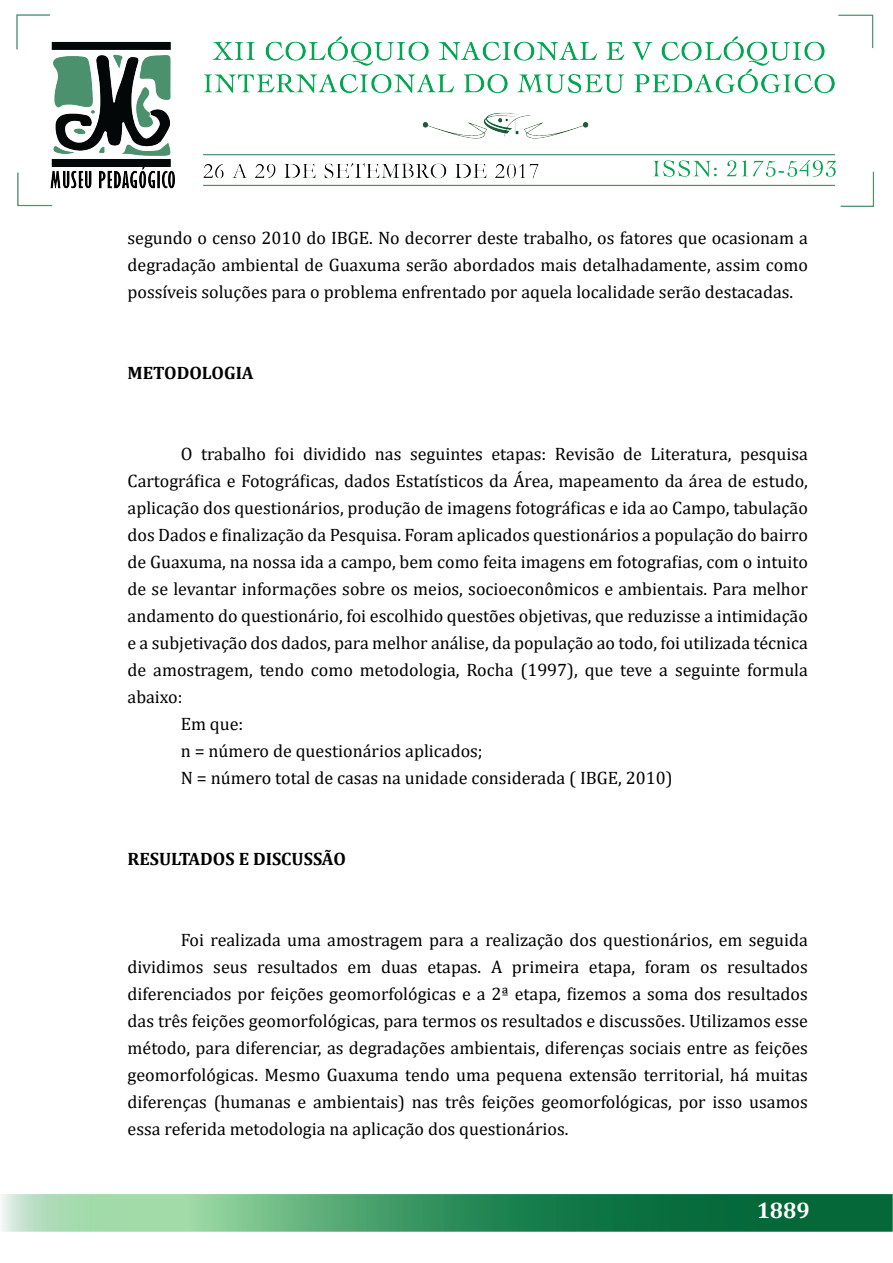
<style>
.page{position:relative;width:893px;height:1263px;background:#fff}
.page>*{position:absolute;margin:0;border:0;box-sizing:border-box;transform-origin:0 0}
.t1{font:700 22.5px "Cambria";color:#fff}
.t2{font:18px/27px "Cambria";color:#000;text-align:justify}
.t3{font:700 18px "Cambria";color:#000}
</style>
<div class="page">
<img style="left:2px;top:14px;width:890px;height:1218px">
<p class="t2" style="left:128px;top:224px;width:682px">segundo o censo 2010 do IBGE. No decorrer deste trabalho, os fatores que ocasionam a degradação ambiental de Guaxuma serão abordados mais detalhadamente, assim como possíveis soluções para o problema enfrentado por aquela localidade serão destacadas.</p>
<p class="t3" style="left:128px;top:360px;width:128px">METODOLOGIA</p>
<p class="t2" style="left:181px;top:440px;width:629px">O trabalho foi dividido nas seguintes etapas: Revisão de Literatura, pesquisa</p>
<p class="t2" style="left:128px;top:467px;width:682px">Cartográfica e Fotográficas, dados Estatísticos da Área, mapeamento da área de estudo,</p>
<p class="t2" style="left:128px;top:494px;width:682px">aplicação dos questionários, produção de imagens fotográficas e ida ao Campo, tabulação</p>
<p class="t2" style="left:128px;top:521px;width:682px">dos Dados e finalização da Pesquisa. Foram aplicados questionários a população do bairro</p>
<p class="t2" style="left:128px;top:548px;width:682px">de Guaxuma, na nossa ida a campo, bem como feita imagens em fotografias, com o intuito</p>
<p class="t2" style="left:128px;top:575px;width:682px">de se levantar informações sobre os meios, socioeconômicos e ambientais. Para melhor</p>
<p class="t2" style="left:128px;top:602px;width:682px">andamento do questionário, foi escolhido questões objetivas, que reduzisse a intimidação</p>
<p class="t2" style="left:128px;top:629px;width:682px">e a subjetivação dos dados, para melhor análise, da população ao todo, foi utilizada técnica</p>
<p class="t2" style="left:128px;top:656px;width:682px">de amostragem, tendo como metodologia, Rocha (1997), que teve a seguinte formula</p>
<p class="t2" style="left:128px;top:683px;width:57px">abaixo:</p>
<p class="t2" style="left:181px;top:710px;width:64px">Em que:</p>
<p class="t2" style="left:181px;top:737px;width:304px">n = número de questionários aplicados;</p>
<p class="t2" style="left:181px;top:764px;width:493px">N = número total de casas na unidade considerada ( IBGE, 2010)</p>
<p class="t3" style="left:128px;top:846px;width:220px">RESULTADOS E DISCUSSÃO</p>
<p class="t2" style="left:128px;top:926px;width:682px;text-indent:53px">Foi realizada uma amostragem para a realização dos questionários, em seguida dividimos seus resultados em duas etapas. A primeira etapa, foram os resultados diferenciados por feições geomorfológicas e a 2ª etapa, fizemos a soma dos resultados das três feições geomorfológicas, para termos os resultados e discussões. Utilizamos esse método, para diferenciar, as degradações ambientais, diferenças sociais entre as feições geomorfológicas. Mesmo Guaxuma tendo uma pequena extensão territorial, há muitas diferenças (humanas e ambientais) nas três feições geomorfológicas, por isso usamos essa referida metodologia na aplicação dos questionários.</p>
<p class="t1" style="left:757px;top:1195px;width:55px">1889</p>
</div>
